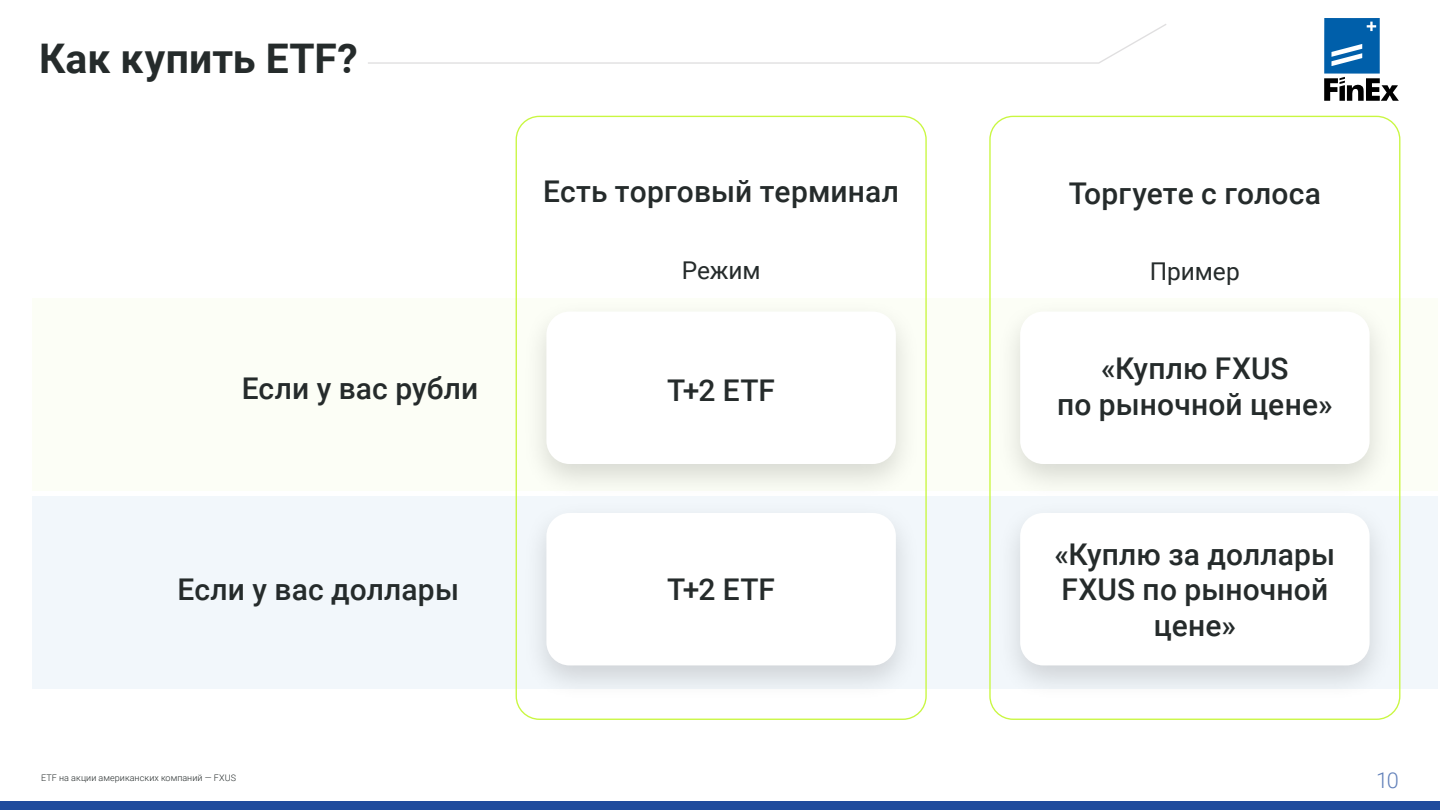
<style>
.page{position:relative;width:1440px;height:810px;background:#fff}
.page>*{position:absolute;margin:0;border:0;box-sizing:border-box;transform-origin:0 0}
.t1{font:700 40.8px "Roboto";color:#252b2b}
.t2{font:500 29.92px/35.4px "Roboto";letter-spacing:.005em;color:#252b2b;text-align:center}
.t3{font:24.53px "Roboto";letter-spacing:-.005em;color:#252b2b}
.t4{font:300 21.75px "Roboto";color:#6281ba}
.t5{font:300 9px "Roboto";letter-spacing:.005em;color:#252b2b}
</style>
<div class="page">
<svg style="left:368px;top:24px;width:799px;height:40px"></svg>
<div style="left:0;top:801px;width:1440px;height:9px;background:#1f4b9d"></div>
<svg style="left:1324px;top:18px;width:75px;height:83px"></svg>
<div style="left:32px;top:496px;width:1405px;height:192px;background:#f2f7fb"></div>
<div style="left:32px;top:298px;width:1405px;height:193px;background:#fcfef6"></div>
<div style="left:521px;top:297px;width:400px;height:204px;background:#000;opacity:.15"></div>
<div style="left:546px;top:312px;width:350px;height:152px;background:#fff;border-radius:23px"></div>
<div style="left:995px;top:297px;width:400px;height:204px;background:#000;opacity:.15"></div>
<div style="left:1020px;top:312px;width:350px;height:152px;background:#fff;border-radius:23px"></div>
<div style="left:521px;top:499px;width:400px;height:203px;background:#000;opacity:.15"></div>
<div style="left:546px;top:513px;width:350px;height:152px;background:#fff;border-radius:23px"></div>
<div style="left:995px;top:499px;width:400px;height:203px;background:#000;opacity:.15"></div>
<div style="left:1020px;top:513px;width:350px;height:152px;background:#fff;border-radius:23px"></div>
<h1 class="t1" style="left:39px;top:30px;width:320px">Как купить ETF?</h1>
<p class="t2" style="left:242px;top:370px;width:238px">Если у вас рубли</p>
<p class="t2" style="left:178px;top:571px;width:283px">Если у вас доллары</p>
<p class="t2" style="left:543px;top:172px;width:357px">Есть торговый терминал</p>
<p class="t2" style="left:1069px;top:174px;width:254px">Торгуете с голоса</p>
<p class="t3" style="left:682px;top:253px;width:80px">Режим</p>
<p class="t3" style="left:1150px;top:254px;width:91px">Пример</p>
<p class="t2" style="left:667px;top:371px;width:109px">Т+2 ETF</p>
<p class="t2" style="left:667px;top:571px;width:109px">Т+2 ETF</p>
<p class="t2" style="left:1057px;top:350px;width:277px">«Куплю FXUS<br>по рыночной цене»</p>
<p class="t2" style="left:1054px;top:536px;width:282px">«Куплю за доллары<br>FXUS по рыночной цене»</p>
<p class="t5" style="left:41px;top:771px;width:196px">ETF на акции американских компаний — FXUS</p>
<p class="t4" style="left:1376px;top:765px;width:24px">10</p>
</div>
